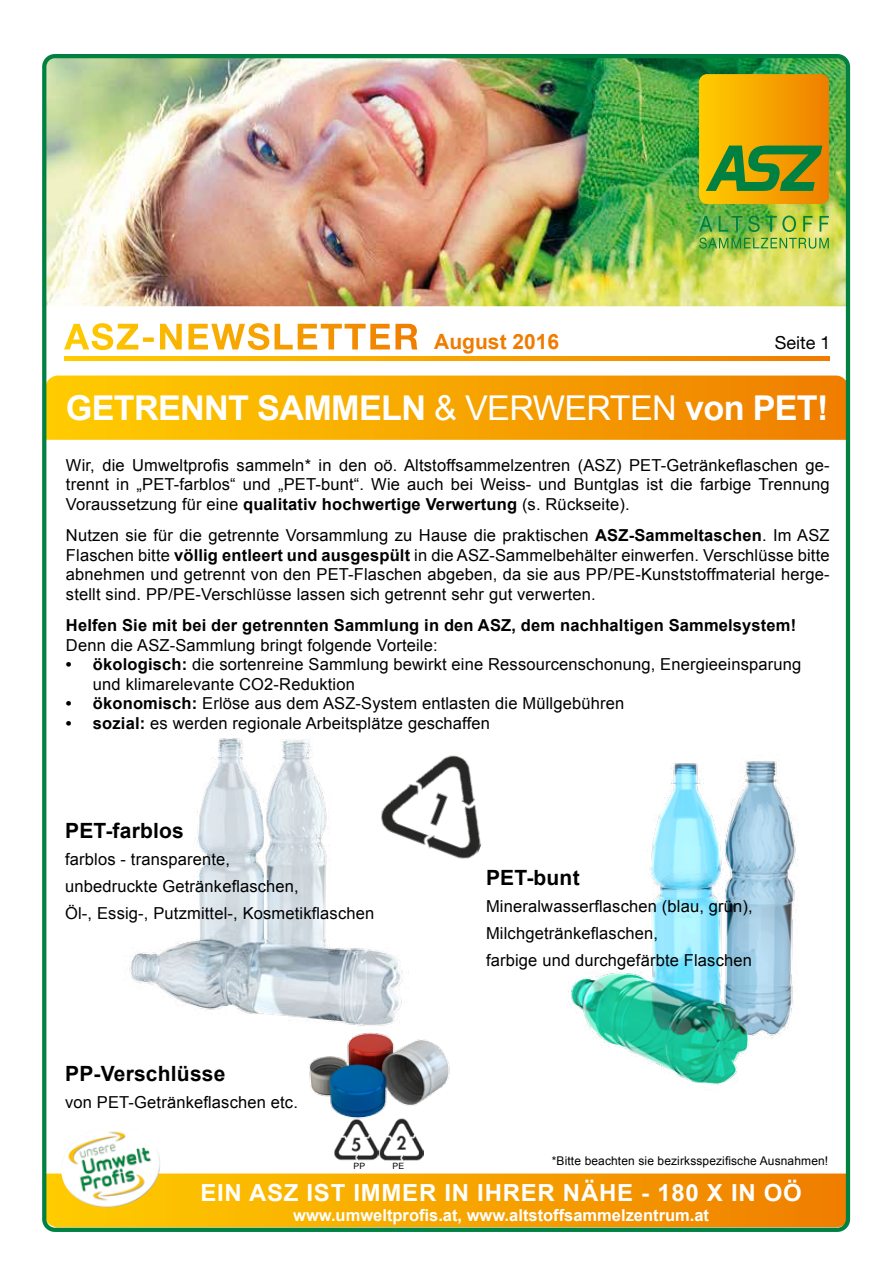
<style>
.page{position:relative;width:893px;height:1263px;background:#fff}
.page>*{position:absolute;margin:0;border:0;box-sizing:border-box;transform-origin:0 0}
.t1{font:700 34.2px "Arial";letter-spacing:-.02em;color:#fff}
.t2{font:700 23.55px "Arial";letter-spacing:.03em;color:#fff}
.t3{font:700 21px "Arial";letter-spacing:.01em;color:#000}
.t4{font:700 21px "Arial";color:#ef7c00}
.t5{font:18px "Helvetica Neue LT Std";color:#000}
.t6{font:16.5px/19.5px "Arial";letter-spacing:.01em;color:#000}
.t7{font:700 16.5px "Arial";letter-spacing:.01em;color:#000}
.t8{font:700 16.5px "Arial";color:#fff}
.t9{font:12px "Arial";letter-spacing:.01em;color:#000}
.t10{font:8.7px "Arial";color:#000}
.s1{font-weight:400}
.s2{font-weight:700}
</style>
<div class="page">
<img style="left:42px;top:54px;width:808px;height:1178px">
<img style="left:61px;top:1126px;width:99px;height:81px">
<img style="left:408px;top:738px;width:100px;height:129px">
<img style="left:108px;top:732px;width:300px;height:299px">
<img style="left:568px;top:747px;width:246px;height:347px">
<img style="left:334px;top:1126px;width:90px;height:34px">
<img style="left:301px;top:1030px;width:157px;height:96px">
<svg style="left:64px;top:356px;width:765px;height:5px;background:#f7a500"></svg>
<svg style="left:92px;top:323px;width:326px;height:27px"></svg>
<svg style="left:699px;top:238px;width:130px;height:11px"></svg>
<svg style="left:699px;top:216px;width:13px;height:16px"></svg>
<svg style="left:719px;top:216px;width:77px;height:16px"></svg>
<svg style="left:803px;top:216px;width:9px;height:16px"></svg>
<svg style="left:819px;top:216px;width:10px;height:16px"></svg>
<svg style="left:699px;top:74px;width:130px;height:130px;background:#cc9f0b"></svg>
<p class="t4" style="left:434px;top:328px;width:126px">August 2016</p>
<p class="t5" style="left:775px;top:332px;width:57px">Seite 1</p>
<h1 class="t1" style="left:66px;top:385px;width:764px">GETRENNT SAMMELN <span class="s1">&amp; VERWERTEN</span> von PET!</h1>
<p class="t6" style="left:66px;top:455px;width:765px;text-align:justify">Wir, die Umweltprofis sammeln* in den oö. Altstoffsammelzentren (ASZ) PET-Getränkeflaschen ge&shy;trennt in „PET-farblos“ und „PET-bunt“. Wie auch bei Weiss- und Buntglas ist die farbige Trennung Voraussetzung für eine <span class="s2">qualitativ hochwertige Verwertung</span> (s. Rückseite).</p>
<p class="t6" style="left:66px;top:526px;width:765px;text-align:justify">Nutzen sie für die getrennte Vorsammlung zu Hause die praktischen <span class="s2">ASZ-Sammeltaschen</span>. Im ASZ Flaschen bitte <span class="s2">völlig entleert und ausgespült</span> in die ASZ-Sammelbehälter einwerfen. Verschlüsse bitte abnehmen und getrennt von den PET-Flaschen abgeben, da sie aus PP/PE-Kunststoffmaterial herge&shy;stellt sind. PP/PE-Verschlüsse lassen sich getrennt sehr gut verwerten.</p>
<p class="t7" style="left:66px;top:614px;width:732px">Helfen Sie mit bei der getrennten Sammlung in den ASZ, dem nachhaltigen Sammelsystem!</p>
<p class="t6" style="left:66px;top:635px;width:373px">Denn die ASZ-Sammlung bringt folgende Vorteile:</p>
<p class="t6" style="left:93px;top:655px;width:710px;text-indent:-27px"><span class="s2">• ökologisch:</span> die sortenreine Sammlung bewirkt eine Ressourcenschonung, Energieeinsparung und klimarelevante CO2-Reduktion</p>
<p class="t6" style="left:66px;top:694px;width:560px"><span class="s2">• ökonomisch:</span> Erlöse aus dem ASZ-System entlasten die Müllgebühren</p>
<p class="t6" style="left:66px;top:713px;width:425px"><span class="s2">• sozial:</span> es werden regionale Arbeitsplätze geschaffen</p>
<p class="t3" style="left:65px;top:816px;width:120px">PET-farblos</p>
<p class="t6" style="left:65px;top:845px;width:311px;line-height:27px">farblos - transparente,<br>unbedruckte Getränkeflaschen,<br>Öl-, Essig-, Putzmittel-, Kosmetikflaschen</p>
<p class="t3" style="left:65px;top:1059px;width:162px">PP-Verschlüsse</p>
<p class="t6" style="left:65px;top:1092px;width:234px">von PET-Getränkeflaschen etc.</p>
<p class="t10" style="left:354px;top:1160px;width:13px">PP</p>
<p class="t10" style="left:393px;top:1160px;width:13px">PE</p>
<p class="t3" style="left:486px;top:864px;width:95px">PET-bunt</p>
<p class="t6" style="left:486px;top:893px;width:268px;line-height:27px">Mineralwasserflaschen (blau, grün),<br>Milchgetränkeflaschen,<br>farbige und durchgefärbte Flaschen</p>
<p class="t9" style="left:552px;top:1153px;width:278px">*Bitte beachten sie bezirksspezifische Ausnahmen!</p>
<h2 class="t2" style="left:200px;top:1177px;width:603px">EIN ASZ IST IMMER IN IHRER NÄHE - 180 X IN OÖ</h2>
<p class="t8" style="left:293px;top:1204px;width:417px">www.umweltprofis.at, www.altstoffsammelzentrum.at</p>
</div>
